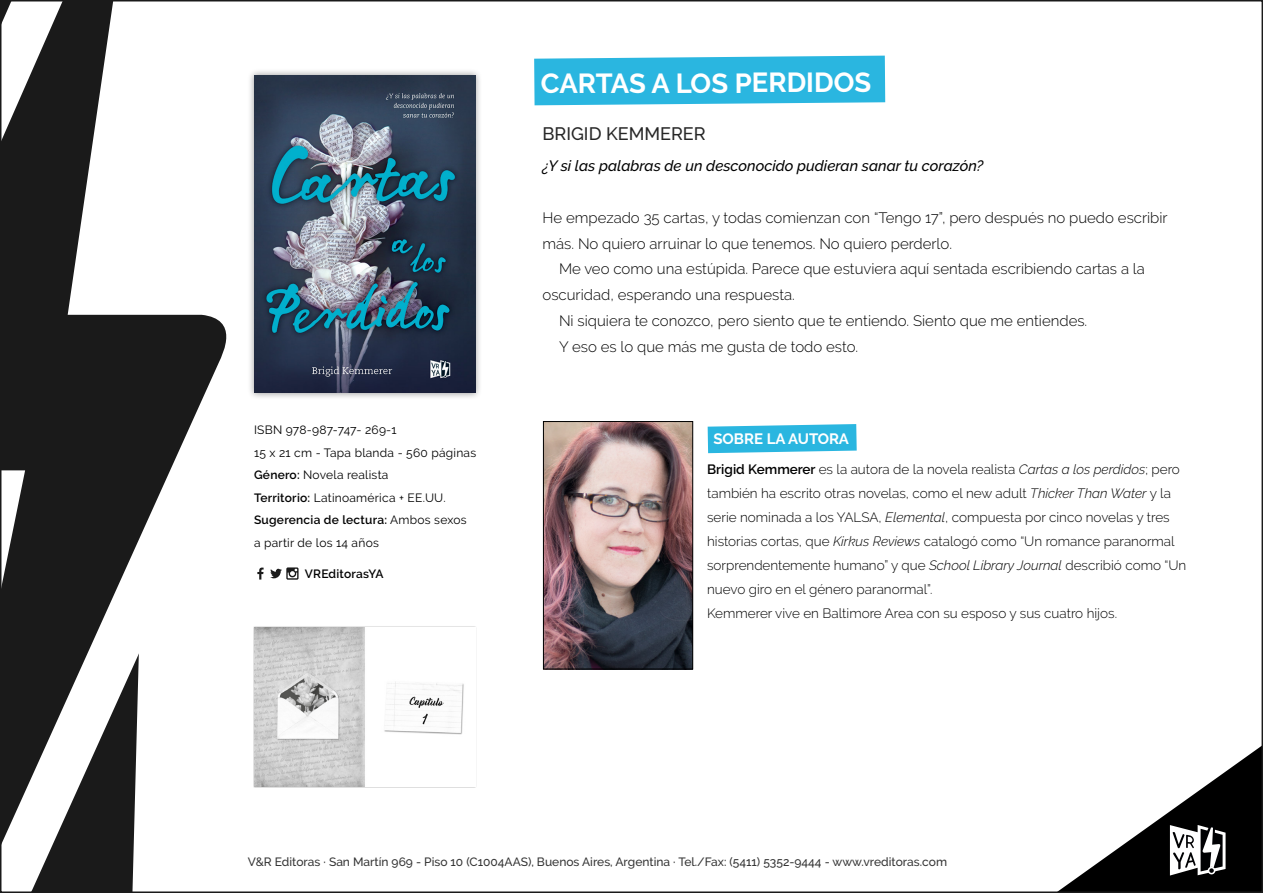
<style>
.page{position:relative;width:1263px;height:893px;background:#fff}
.page>*{position:absolute;margin:0;border:0;box-sizing:border-box;transform-origin:0 0}
.VRYA_TÍTULO_LIBRO{font:700 27.45px "Raleway";letter-spacing:-.005em;color:#fff}
.VRYA_AUTOR{font:500 18px "Raleway";color:#262626}
.VRYA_BAJADA_PRINCIPA{font:300 15px/25.8px "Raleway";color:#000}
.VRYA_BAJADA_PRINCIPA-2{font:italic 500 15px "Raleway";color:#000}
.VRYA_TITULOS_SECCION{font:700 15px "Raleway";color:#fff}
.VRYA_AUTOR_BIO{font:300 13.5px/24px "Raleway";color:#000}
.VRYA_DATOS_TECNICOS{font:12px/22.5px "Raleway";letter-spacing:.02em;color:#000}
.VRYA_PIE_DE_PAGINA{font:500 12px "Raleway";color:#333}
.VRYA_DATOS_TECNICOS-2{font:600 12px "Raleway";letter-spacing:.02em;color:#000}
.s1{font-weight:600}
.s2{font-style:italic}
</style>
<div class="page">
<svg style="left:3px;top:3px;width:261px;height:887px"></svg>
<svg style="left:708px;top:424px;width:149px;height:29px;background:#3cbce2"></svg>
<div style="left:534px;top:56px;width:351px;height:49px;background:#2ab6e0"></div>
<svg style="left:270px;top:567px;width:29px;height:13px"></svg>
<svg style="left:257px;top:568px;width:7px;height:12px"></svg>
<svg style="left:1060px;top:747px;width:200px;height:143px"></svg>
<div style="left:253px;top:626px;width:223px;height:162px;background:#000;opacity:.4"></div>
<img style="left:254px;top:627px;width:221px;height:159px">
<div style="left:247px;top:68px;width:235px;height:332px;background:#000;opacity:.4"></div>
<img style="left:254px;top:75px;width:221px;height:318px">
<img style="left:545px;top:423px;width:146px;height:244px">
<div style="left:543px;top:421px;width:150px;height:248px;border:1px solid #000"></div>
<p class="VRYA_TÍTULO_LIBRO" style="left:541px;top:67px;width:332px">CARTAS A LOS PERDIDOS</p>
<p class="VRYA_DATOS_TECNICOS" style="left:254px;top:419px;width:144px">ISBN 978-987-747- 269-1</p>
<p class="VRYA_DATOS_TECNICOS" style="left:254px;top:441px;width:224px">15 x 21 cm - Tapa blanda - 560 páginas</p>
<p class="VRYA_DATOS_TECNICOS" style="left:254px;top:464px;width:136px"><span class="s1">Género:</span> Novela realista</p>
<p class="VRYA_DATOS_TECNICOS" style="left:254px;top:486px;width:193px"><span class="s1">Territorio:</span> Latinoamérica + EE.UU.</p>
<p class="VRYA_DATOS_TECNICOS" style="left:254px;top:509px;width:214px"><span class="s1">Sugerencia de lectura:</span> Ambos sexos a partir de los 14 años</p>
<p class="VRYA_DATOS_TECNICOS-2" style="left:305px;top:567px;width:80px">VREditorasYA</p>
<p class="VRYA_AUTOR" style="left:542px;top:123px;width:165px">BRIGID KEMMERER</p>
<p class="VRYA_BAJADA_PRINCIPA-2" style="left:542px;top:157px;width:442px">¿Y si las palabras de un desconocido pudieran sanar tu corazón?</p>
<p class="VRYA_BAJADA_PRINCIPA" style="left:542px;top:205px;width:627px">He empezado 35 cartas, y todas comienzan con “Tengo 17”, pero después no puedo escribir más. No quiero arruinar lo que tenemos. No quiero perderlo.</p>
<p class="VRYA_BAJADA_PRINCIPA" style="left:542px;top:256px;width:604px;text-indent:16px">Me veo como una estúpida. Parece que estuviera aquí sentada escribiendo cartas a la oscuridad, esperando una respuesta.</p>
<p class="VRYA_BAJADA_PRINCIPA" style="left:559px;top:308px;width:530px">Ni siquiera te conozco, pero siento que te entiendo. Siento que me entiendes.</p>
<p class="VRYA_BAJADA_PRINCIPA" style="left:559px;top:334px;width:301px">Y eso es lo que más me gusta de todo esto.</p>
<p class="VRYA_TITULOS_SECCION" style="left:713px;top:430px;width:137px">SOBRE LA AUTORA</p>
<p class="VRYA_AUTOR_BIO" style="left:707px;top:457px;width:481px"><span class="s1">Brigid Kemmerer</span> es la autora de la novela realista <span class="s2">Cartas a los perdidos</span>; pero también ha escrito otras novelas, como el new adult <span class="s2">Thicker Than Water</span> y la serie nominada a los YALSA, <span class="s2">Elemental</span>, compuesta por cinco novelas y tres historias cortas, que <span class="s2">Kirkus Reviews</span> catalogó como “Un romance paranormal sorprendentemente humano” y que <span class="s2">School Library Journal</span> describió como “Un nuevo giro en el género paranormal”.</p>
<p class="VRYA_AUTOR_BIO" style="left:707px;top:601px;width:411px">Kemmerer vive en Baltimore Area con su esposo y sus cuatro hijos.</p>
<p class="VRYA_PIE_DE_PAGINA" style="left:248px;top:855px;width:701px">V&amp;R Editoras · San Martín 969 - Piso 10 (C1004AAS), Buenos Aires, Argentina · Tel./Fax: (5411) 5352-9444 - www.vreditoras.com</p>
</div>
